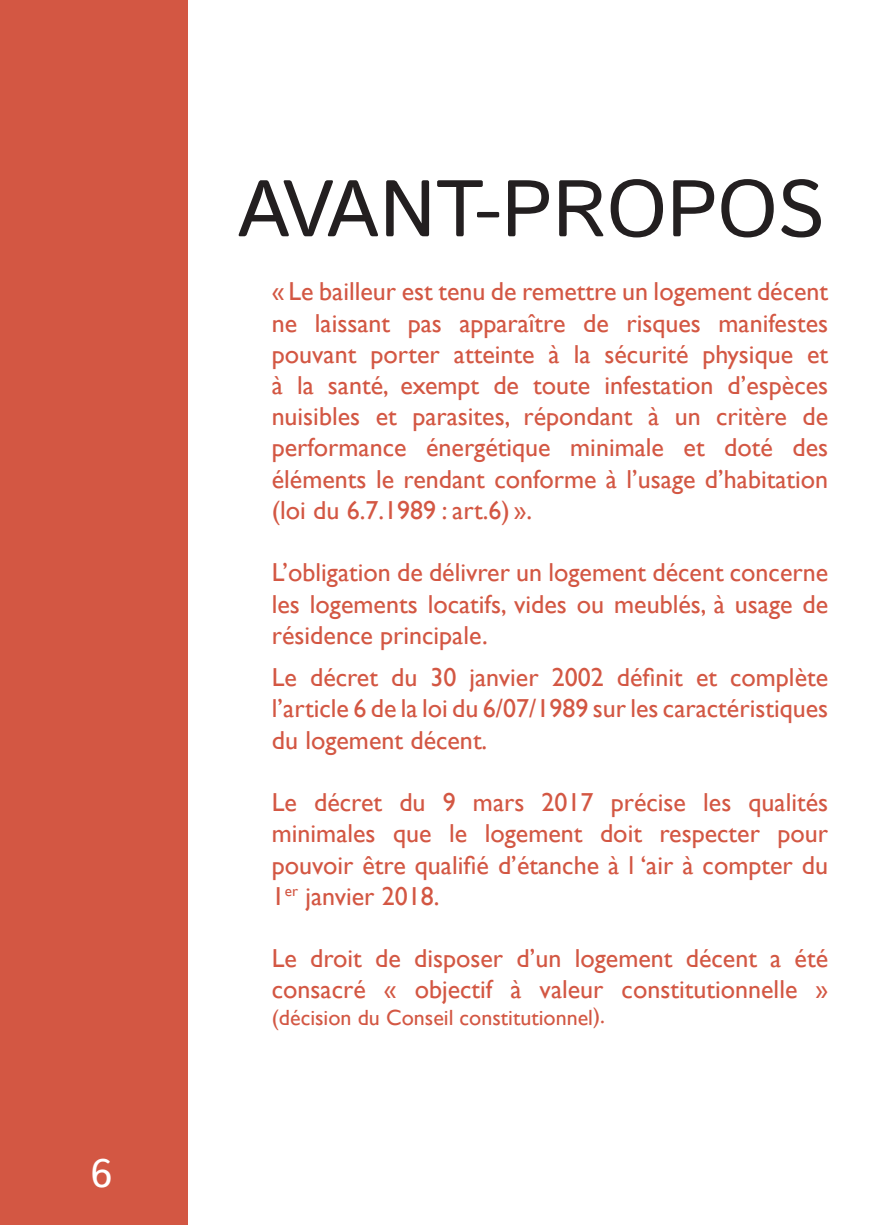
<style>
.page{position:relative;width:885px;height:1225px;background:#fff}
.page>*{position:absolute;margin:0;border:0;box-sizing:border-box;transform-origin:0 0}
.t1{font:80px "Istok";color:#231f20}
.t2{font:40px "Istok";color:#fff}
.t3{font:26px/31.2px "Gill Sans";color:#d35743;text-align:justify}
.t4{font:22px "Gill Sans";color:#d35743}
</style>
<div class="page">
<div style="left:0;top:0;width:187px;height:1224px;background:#d35743"></div>
<h2 class="t2" style="left:91px;top:1147px;width:23px">6</h2>
<p class="t1" style="left:237px;top:156px;width:589px">AVANT-PROPOS</p>
<p class="t3" style="left:272px;top:276px;width:558px">« Le bailleur est tenu de remettre un logement décent ne laissant pas apparaître de risques manifestes pouvant porter atteinte à la sécurité physique et à la santé, exempt de toute infestation d’espèces nuisibles et parasites, répondant à un critère de performance énergétique minimale et doté des éléments le rendant conforme à l’usage d’habitation (loi du 6.7.1989 : art.6) ».</p>
<p class="t3" style="left:272px;top:557px;width:558px">L’obligation de délivrer un logement décent concerne les logements locatifs, vides ou meublés, à usage de résidence principale.</p>
<p class="t3" style="left:272px;top:662px;width:558px">Le décret du 30 janvier 2002 définit et complète l’article 6 de la loi du 6/07/1989 sur les caractéristiques du logement décent.</p>
<p class="t3" style="left:272px;top:787px;width:558px">Le décret du 9 mars 2017 précise les qualités minimales que le logement doit respecter pour pouvoir être qualifié d’étanche à l ‘air à compter du 1<sup>er</sup> janvier 2018.</p>
<p class="t3" style="left:272px;top:943px;width:558px">Le droit de disposer d’un logement décent a été consacré « objectif à valeur constitutionnelle »</p>
<p class="t4" style="left:272px;top:1004px;width:334px">(décision du Conseil constitutionnel).</p>
</div>
